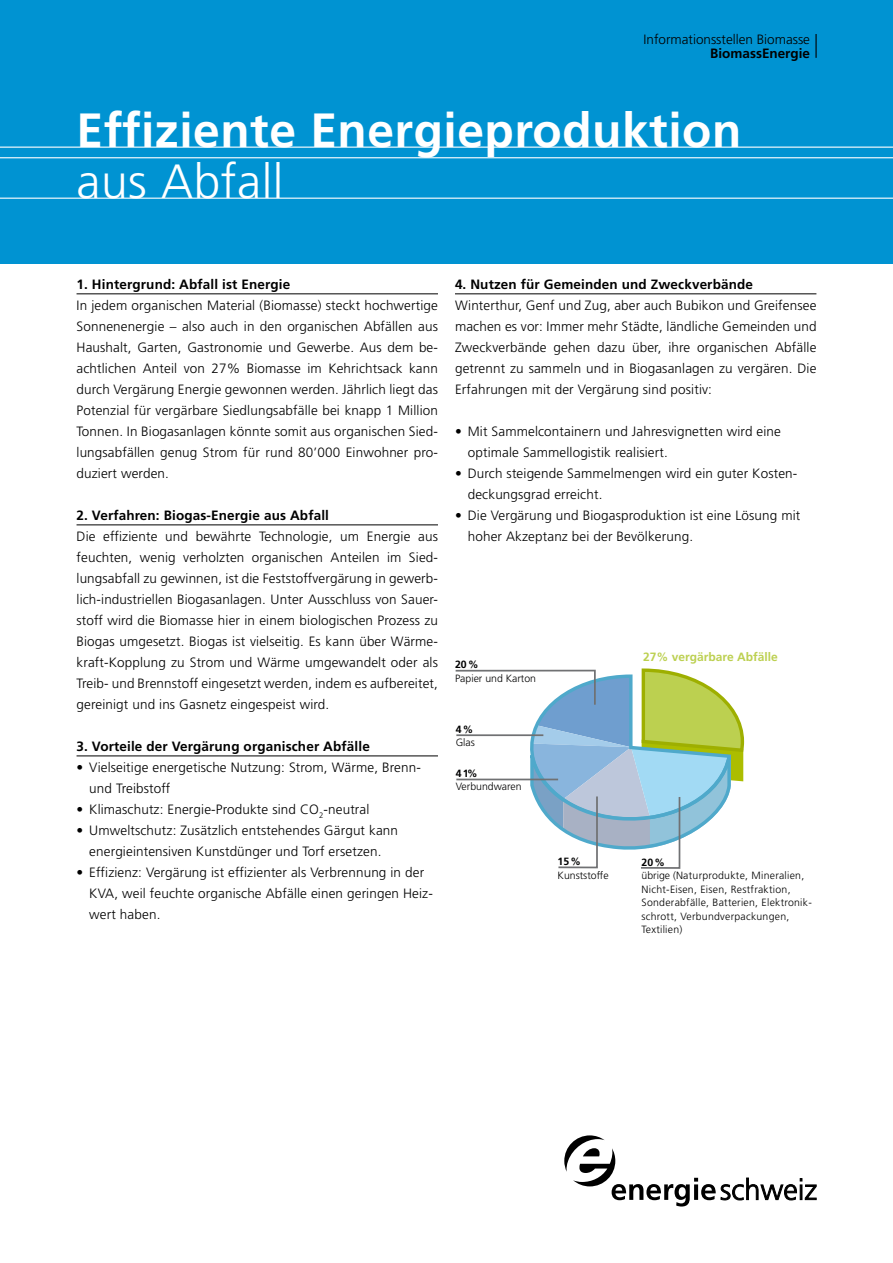
<style>
.page{position:relative;width:893px;height:1263px;background:#fff}
.page>*{position:absolute;margin:0;border:0;box-sizing:border-box;transform-origin:0 0}
.t1{font:700 48px "Frutiger";letter-spacing:.01em;color:#fff}
.t2{font:300 48px "Frutiger";letter-spacing:.01em;color:#fff}
.t3{font:300 13.5px/21px "Frutiger";letter-spacing:.01em;color:#000}
.t4{font:700 13.5px "Frutiger";letter-spacing:.01em;color:#000}
.t5{font:700 12px "Frutiger";color:#bcd050}
.t6{font:300 10.5px/13.5px "Frutiger";letter-spacing:.025em;color:#000}
.t7{font:300 10.5px "Frutiger";color:#000}
.t8{font:700 10.5px "Frutiger";color:#000}
</style>
<div class="page">
<div style="left:0;top:0;width:893px;height:264px;background:#0093d2"></div>
<hr style="left:0;top:157px;width:893px;height:1px;background:#fff">
<hr style="left:0;top:147px;width:893px;height:1px;background:#fff">
<hr style="left:0;top:198px;width:893px;height:1px;background:#fff">
<hr style="left:815px;top:34px;width:2px;height:24px;background:#000">
<hr style="left:77px;top:293px;width:361px;height:1px;background:#000">
<hr style="left:77px;top:524px;width:361px;height:1px;background:#000">
<hr style="left:77px;top:755px;width:361px;height:1px;background:#000">
<hr style="left:455px;top:293px;width:361px;height:1px;background:#000">
<svg style="left:455px;top:668px;width:290px;height:201px"></svg>
<svg style="left:564px;top:1135px;width:252px;height:71px"></svg>
<p class="t3" style="left:643px;top:29px;width:168px">Informationsstellen Biomasse</p>
<p class="t4" style="left:710px;top:45px;width:101px">BiomassEnergie</p>
<h1 class="t1" style="left:77px;top:102px;width:666px">Effiziente Energieproduktion</h1>
<h1 class="t2" style="left:77px;top:154px;width:209px">aus Abfall</h1>
<p class="t4" style="left:77px;top:276px;width:215px">1. Hintergrund: Abfall ist Energie</p>
<p class="t3" style="left:77px;top:295px;width:363px;text-align:justify">In jedem organischen Material (Biomasse) steckt hochwertige Sonnenenergie – also auch in den organischen Abfällen aus Haushalt, Garten, Gastronomie und Gewerbe. Aus dem be&shy;achtlichen Anteil von 27% Biomasse im Kehrichtsack kann durch Vergärung Energie gewonnen werden. Jährlich liegt das Potenzial für vergärbare Siedlungsabfälle bei knapp 1 Million Tonnen. In Biogasanlagen könnte somit aus organischen Sied&shy;lungsabfällen genug Strom für rund 80’000 Einwohner pro&shy;duziert werden.</p>
<p class="t4" style="left:77px;top:507px;width:254px">2. Verfahren: Biogas-Energie aus Abfall</p>
<p class="t3" style="left:77px;top:526px;width:363px;text-align:justify">Die effiziente und bewährte Technologie, um Energie aus feuchten, wenig verholzten organischen Anteilen im Sied&shy;lungsabfall zu gewinnen, ist die Feststoffvergärung in gewerb&shy;lich-industriellen Biogasanlagen. Unter Ausschluss von Sauer&shy;stoff wird die Biomasse hier in einem biologischen Prozess zu Biogas umgesetzt. Biogas ist vielseitig. Es kann über Wärme&shy;kraft-Kopplung zu Strom und Wärme umgewandelt oder als Treib- und Brennstoff eingesetzt werden, indem es aufbereitet, gereinigt und ins Gasnetz eingespeist wird.</p>
<p class="t4" style="left:77px;top:738px;width:295px">3. Vorteile der Vergärung organischer Abfälle</p>
<p class="t3" style="left:89px;top:757px;width:333px;text-indent:-13px">• Vielseitige energetische Nutzung: Strom, Wärme, -Brenn&shy;und Treibstoff</p>
<p class="t3" style="left:77px;top:799px;width:294px">• Klimaschutz: Energie-Produkte sind CO<sub>2</sub>-neutral</p>
<p class="t3" style="left:77px;top:820px;width:323px;text-align:center">• Umweltschutz: Zusätzlich entstehendes Gärgut kann energieintensiven Kunstdünger und Torf ersetzen.</p>
<p class="t3" style="left:89px;top:862px;width:345px;text-indent:-13px">• Effizienz: Vergärung ist effizienter als Verbrennung in der<br>KVA, weil feuchte organische Abfälle einen geringen Heiz&shy;wert haben.</p>
<p class="t4" style="left:455px;top:276px;width:299px">4. Nutzen für Gemeinden und Zweckverbände</p>
<p class="t3" style="left:455px;top:295px;width:363px;text-align:justify">Winterthur, Genf und Zug, aber auch Bubikon und Greifensee machen es vor: Immer mehr Städte, ländliche Gemeinden und Zweckverbände gehen dazu über, ihre organischen Abfälle getrennt zu sammeln und in Biogasanlagen zu vergären. Die Erfahrungen mit der Vergärung sind positiv:</p>
<p class="t3" style="left:468px;top:421px;width:315px;text-indent:-13px">• Mit Sammelcontainern und Jahresvignetten wird eine optimale Sammellogistik realisiert.</p>
<p class="t3" style="left:468px;top:463px;width:330px;text-indent:-13px">• Durch steigende Sammelmengen wird ein guter Kosten&shy;deckungsgrad erreicht.</p>
<p class="t3" style="left:468px;top:505px;width:334px;text-indent:-13px">• Die Vergärung und Biogasproduktion ist eine Lösung mit hoher Akzeptanz bei der Bevölkerung.</p>
<p class="t8" style="left:455px;top:658px;width:25px">20 %</p>
<p class="t7" style="left:455px;top:672px;width:83px">Papier und Karton</p>
<p class="t8" style="left:456px;top:723px;width:19px">4 %</p>
<p class="t6" style="left:456px;top:736px;width:21px">Glas</p>
<p class="t8" style="left:456px;top:767px;width:23px">4 1%</p>
<p class="t7" style="left:456px;top:781px;width:67px">Verbundwaren</p>
<p class="t8" style="left:558px;top:855px;width:25px">15 %</p>
<p class="t7" style="left:558px;top:869px;width:53px">Kunststoffe</p>
<p class="t5" style="left:643px;top:650px;width:136px">27% vergärbare Abfälle</p>
<p class="t8" style="left:642px;top:856px;width:25px">20 %</p>
<p class="t6" style="left:642px;top:869px;width:172px">übrige (Naturprodukte, Mineralien,<br>Nicht-Eisen, Eisen, Restfraktion,<br>Sonderabfälle, Batterien, Elektronik&shy;schrott, Verbundverpackungen,<br>Textilien)</p>
</div>
